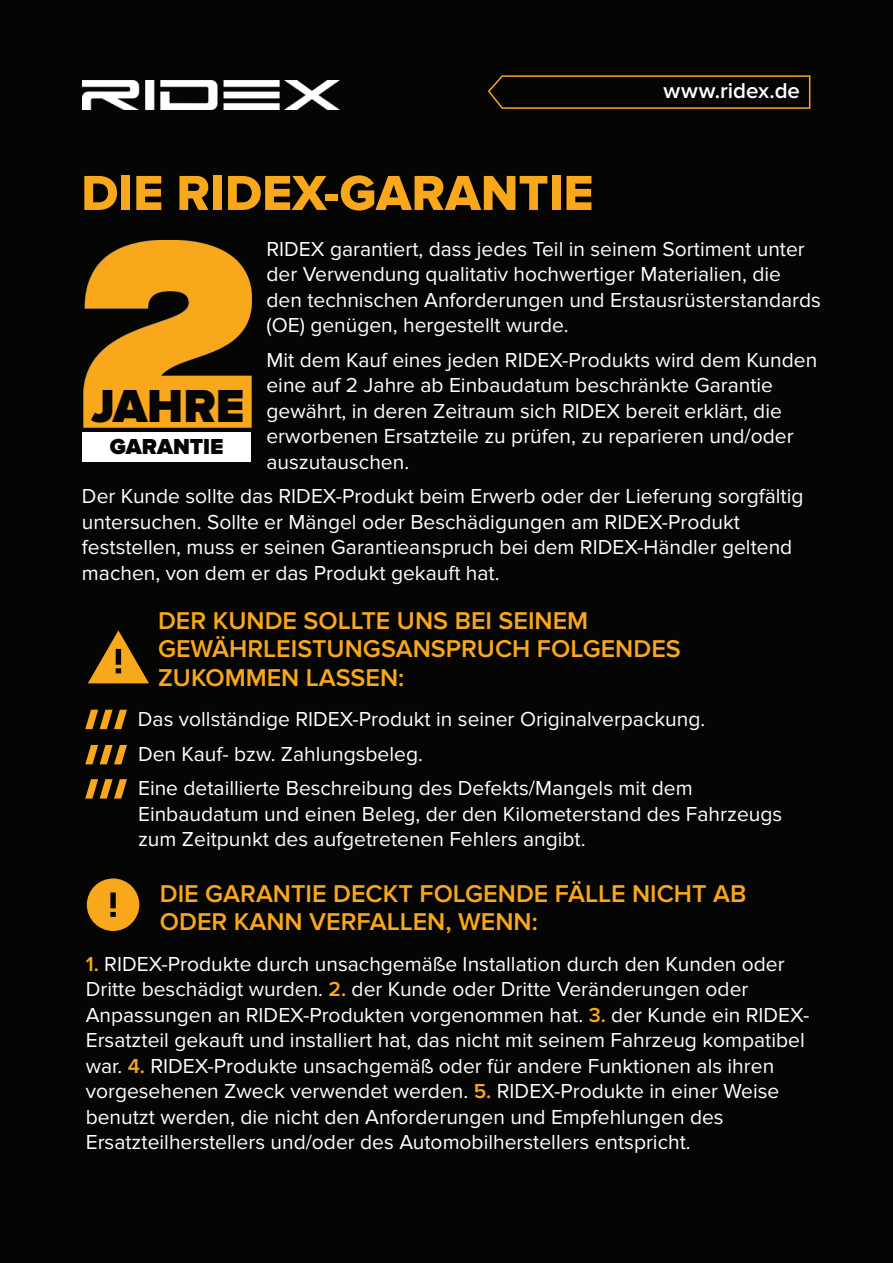
<style>
.page{position:relative;width:893px;height:1263px;background:#050504}
.page>*{position:absolute;margin:0;border:0;box-sizing:border-box;transform-origin:0 0}
.t1{font:51px "Proxima Nova Extrabld";color:#f9a71b}
.t2{font:900 48px "Proxima Nova";color:#050504}
.t3{font:600 25.2px/28.8px "Proxima Nova";color:#f9a71b}
.t4{font:900 22.5px "Proxima Nova";color:#050504}
.t5{font:600 22.35px "Proxima Nova";color:#fff}
.t6{font:21px/25.5px "Proxima Nova";color:#fff}
.s1{font-weight:600;color:#f9a71b}
</style>
<div class="page">
<img style="left:84px;top:241px;width:168px;height:186px">
<div style="left:83px;top:432px;width:168px;height:29px;background:#fff"></div>
<img style="left:83px;top:80px;width:256px;height:29px">
<svg style="left:488px;top:75px;width:322px;height:34px"></svg>
<div style="left:87px;top:878px;width:52px;height:53px;background:#f9a71b;border-radius:50%"></div>
<svg style="left:110px;top:892px;width:6px;height:25px"></svg>
<svg style="left:88px;top:630px;width:61px;height:53px"></svg>
<svg style="left:85px;top:710px;width:42px;height:19px"></svg>
<svg style="left:85px;top:745px;width:42px;height:19px"></svg>
<svg style="left:85px;top:779px;width:42px;height:20px"></svg>
<p class="t5" style="left:663px;top:77px;width:138px">www.ridex.de</p>
<h1 class="t1" style="left:81px;top:164px;width:514px">DIE RIDEX-GARANTIE</h1>
<p class="t6" style="left:266px;top:236px;width:556px">RIDEX garantiert, dass jedes Teil in seinem Sortiment unter der Verwendung qualitativ hochwertiger Materialien, die den technischen Anforderungen und Erstausrüsterstandards (OE) genügen, hergestellt wurde.</p>
<p class="t6" style="left:266px;top:347px;width:552px">Mit dem Kauf eines jeden RIDEX-Produkts wird dem Kunden eine auf 2 Jahre ab Einbaudatum beschränkte Garantie gewährt, in deren Zeitraum sich RIDEX bereit erklärt, die erworbenen Ersatzteile zu prüfen, zu reparieren und/oder auszutauschen.</p>
<p class="t6" style="left:82px;top:484px;width:723px">Der Kunde sollte das RIDEX-Produkt beim Erwerb oder der Lieferung sorgfältig untersuchen. Sollte er Mängel oder Beschädigungen am RIDEX-Produkt feststellen, muss er seinen Garantieanspruch bei dem RIDEX-Händler geltend machen, von dem er das Produkt gekauft hat.</p>
<p class="t3" style="left:158px;top:606px;width:524px">DER KUNDE SOLLTE UNS BEI SEINEM<br>GEWÄHRLEISTUNGSANSPRUCH FOLGENDES<br>ZUKOMMEN LASSEN:</p>
<h2 class="t2" style="left:91px;top:379px;width:155px">JAHRE</h2>
<p class="t4" style="left:110px;top:433px;width:115px">GARANTIE</p>
<p class="t6" style="left:138px;top:707px;width:569px">Das vollständige RIDEX-Produkt in seiner Originalverpackung.</p>
<p class="t6" style="left:138px;top:741px;width:286px">Den Kauf- bzw. Zahlungsbeleg.</p>
<p class="t6" style="left:138px;top:776px;width:646px">Eine detaillierte Beschreibung des Defekts/Mangels mit dem<br>Einbaudatum und einen Beleg, der den Kilometerstand des Fahrzeugs zum Zeitpunkt des aufgetretenen Fehlers angibt.</p>
<p class="t3" style="left:160px;top:879px;width:588px">DIE GARANTIE DECKT FOLGENDE FÄLLE NICHT AB<br>ODER KANN VERFALLEN, WENN:</p>
<p class="t6" style="left:86px;top:951px;width:725px"><span class="s1">1.</span> RIDEX-Produkte durch unsachgemäße Installation durch den Kunden oder Dritte beschädigt wurden. <span class="s1">2.</span> der Kunde oder Dritte Veränderungen oder Anpassungen an RIDEX-Produkten vorgenommen hat. <span class="s1">3.</span> der Kunde ein RIDEX-Ersatzteil gekauft und installiert hat, das nicht mit seinem Fahrzeug kompatibel war. <span class="s1">4.</span> RIDEX-Produkte unsachgemäß oder für andere Funktionen als ihren vorgesehenen Zweck verwendet werden. <span class="s1">5.</span> RIDEX-Produkte in einer Weise benutzt werden, die nicht den Anforderungen und Empfehlungen des Ersatzteilherstellers und/oder des Automobilherstellers entspricht.</p>
</div>
